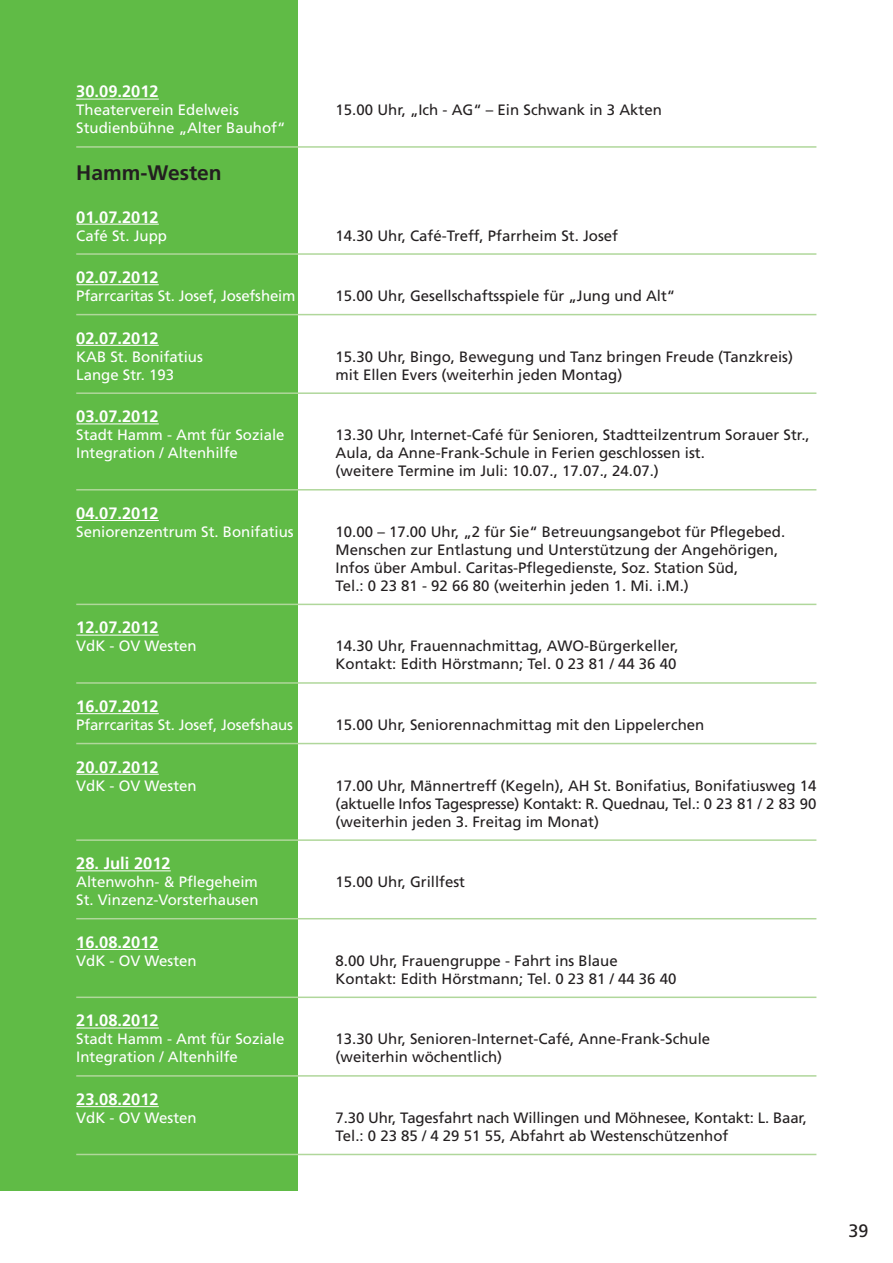
<style>
.page{position:relative;width:893px;height:1263px;background:#fff}
.page>*{position:absolute;margin:0;border:0;box-sizing:border-box;transform-origin:0 0}
.t1{font:700 21px "Frutiger";color:#231f20}
.t2{font:18px "Frutiger";color:#231f20}
.t3{font:700 16.5px "Frutiger";color:#fff}
.t4{font:15px/18px "Frutiger";color:#231f20}
.t5{font:15px "Frutiger";color:#fff}
</style>
<div class="page">
<div style="left:0;top:0;width:298px;height:298px;background:#60bb46"></div>
<div style="left:0;top:298px;width:298px;height:297px;background:#60bb46"></div>
<div style="left:0;top:595px;width:298px;height:298px;background:#60bb46"></div>
<div style="left:0;top:893px;width:298px;height:298px;background:#60bb46"></div>
<hr style="left:76px;top:99px;width:83px;height:1px;background:#fff">
<hr style="left:76px;top:146px;width:740px;height:2px;background:#b0d79b">
<hr style="left:76px;top:224px;width:83px;height:1px;background:#fff">
<hr style="left:76px;top:253px;width:740px;height:2px;background:#b0d79b">
<hr style="left:76px;top:284px;width:83px;height:1px;background:#fff">
<hr style="left:76px;top:314px;width:740px;height:1px;background:#b0d79b">
<hr style="left:76px;top:345px;width:83px;height:1px;background:#fff">
<hr style="left:76px;top:392px;width:740px;height:2px;background:#b0d79b">
<hr style="left:76px;top:423px;width:83px;height:1px;background:#fff">
<hr style="left:76px;top:489px;width:740px;height:1px;background:#b0d79b">
<hr style="left:76px;top:520px;width:83px;height:1px;background:#fff">
<hr style="left:76px;top:604px;width:740px;height:1px;background:#b0d79b">
<hr style="left:76px;top:635px;width:83px;height:1px;background:#fff">
<hr style="left:76px;top:682px;width:740px;height:2px;background:#b0d79b">
<hr style="left:76px;top:713px;width:83px;height:1px;background:#fff">
<hr style="left:76px;top:743px;width:740px;height:1px;background:#b0d79b">
<hr style="left:76px;top:774px;width:83px;height:1px;background:#fff">
<hr style="left:76px;top:839px;width:740px;height:2px;background:#b0d79b">
<hr style="left:76px;top:870px;width:95px;height:1px;background:#fff">
<hr style="left:76px;top:918px;width:740px;height:1px;background:#b0d79b">
<hr style="left:76px;top:949px;width:83px;height:1px;background:#fff">
<hr style="left:76px;top:996px;width:740px;height:2px;background:#b0d79b">
<hr style="left:76px;top:1027px;width:83px;height:1px;background:#fff">
<hr style="left:76px;top:1075px;width:740px;height:2px;background:#b0d79b">
<hr style="left:76px;top:1106px;width:83px;height:1px;background:#fff">
<hr style="left:76px;top:1154px;width:740px;height:1px;background:#b0d79b">
<p class="t3" style="left:76px;top:82px;width:84px">30.09.2012</p>
<p class="t5" style="left:76px;top:101px;width:164px">Theaterverein Edelweis</p>
<p class="t4" style="left:336px;top:101px;width:328px">15.00 Uhr, „Ich - AG“ – Ein Schwank in 3 Akten</p>
<p class="t5" style="left:76px;top:119px;width:211px">Studienbühne „Alter Bauhof“</p>
<h1 class="t1" style="left:76px;top:160px;width:147px">Hamm-Westen</h1>
<p class="t3" style="left:76px;top:207px;width:84px">01.07.2012</p>
<p class="t5" style="left:76px;top:226px;width:92px">Café St. Jupp</p>
<p class="t4" style="left:336px;top:226px;width:284px">14.30 Uhr, Café-Treff, Pfarrheim St. Josef</p>
<p class="t3" style="left:76px;top:268px;width:84px">02.07.2012</p>
<p class="t5" style="left:76px;top:287px;width:221px">Pfarrcaritas St. Josef, Josefsheim</p>
<p class="t4" style="left:336px;top:287px;width:341px">15.00 Uhr, Gesellschaftsspiele für „Jung und Alt“</p>
<p class="t3" style="left:76px;top:328px;width:84px">02.07.2012</p>
<p class="t5" style="left:76px;top:348px;width:128px">KAB St. Bonifatius</p>
<p class="t4" style="left:336px;top:348px;width:459px">15.30 Uhr, Bingo, Bewegung und Tanz bringen Freude (Tanzkreis)</p>
<p class="t5" style="left:76px;top:366px;width:99px">Lange Str. 193</p>
<p class="t4" style="left:336px;top:366px;width:288px">mit Ellen Evers (weiterhin jeden Montag)</p>
<p class="t3" style="left:76px;top:407px;width:84px">03.07.2012</p>
<p class="t5" style="left:76px;top:426px;width:210px">Stadt Hamm - Amt für Soziale</p>
<p class="t4" style="left:336px;top:426px;width:476px">13.30 Uhr, Internet-Café für Senioren, Stadtteilzentrum Sorauer Str.,</p>
<p class="t5" style="left:76px;top:444px;width:163px">Integration / Altenhilfe</p>
<p class="t4" style="left:336px;top:444px;width:371px">Aula, da Anne-Frank-Schule in Ferien geschlossen ist. (weitere Termine im Juli: 10.07., 17.07., 24.07.)</p>
<p class="t3" style="left:76px;top:503px;width:84px">04.07.2012</p>
<p class="t5" style="left:76px;top:523px;width:219px">Seniorenzentrum St. Bonifatius</p>
<p class="t4" style="left:336px;top:523px;width:451px">10.00 – 17.00 Uhr, „2 für Sie“ Betreuungsangebot für Pflegebed.<br>Menschen zur Entlastung und Unterstützung der Angehörigen, Infos über Ambul. Caritas-Pflegedienste, Soz. Station Süd,<br>Tel.: 0 23 81 - 92 66 80 (weiterhin jeden 1. Mi. i.M.)</p>
<p class="t3" style="left:76px;top:618px;width:84px">12.07.2012</p>
<p class="t5" style="left:76px;top:637px;width:122px">VdK - OV Westen</p>
<p class="t4" style="left:336px;top:637px;width:344px">14.30 Uhr, Frauennachmittag, AWO-Bürgerkeller,<br>Kontakt: Edith Hörstmann; Tel. 0 23 81 / 44 36 40</p>
<p class="t3" style="left:76px;top:697px;width:84px">16.07.2012</p>
<p class="t5" style="left:76px;top:716px;width:218px">Pfarrcaritas St. Josef, Josefshaus</p>
<p class="t4" style="left:336px;top:716px;width:370px">15.00 Uhr, Seniorennachmittag mit den Lippelerchen</p>
<p class="t3" style="left:76px;top:757px;width:84px">20.07.2012</p>
<p class="t5" style="left:76px;top:777px;width:122px">VdK - OV Westen</p>
<p class="t4" style="left:336px;top:776px;width:482px;text-align:justify">17.00 Uhr, Männertreff (Kegeln), AH St. Bonifatius, Bonifatiusweg 14 (aktuelle Infos Tagespresse) Kontakt: R. Quednau, Tel.: 0 23 81 / 2 83 90 (weiterhin jeden 3. Freitag im Monat)</p>
<p class="t3" style="left:76px;top:854px;width:96px">28. Juli 2012</p>
<p class="t5" style="left:76px;top:873px;width:183px">Altenwohn- &amp; Pflegeheim</p>
<p class="t4" style="left:336px;top:873px;width:131px">15.00 Uhr, Grillfest</p>
<p class="t5" style="left:76px;top:891px;width:184px">St. Vinzenz-Vorsterhausen</p>
<p class="t3" style="left:76px;top:932px;width:84px">16.08.2012</p>
<p class="t5" style="left:76px;top:952px;width:122px">VdK - OV Westen</p>
<p class="t4" style="left:336px;top:952px;width:342px">8.00 Uhr, Frauengruppe - Fahrt ins Blaue<br>Kontakt: Edith Hörstmann; Tel. 0 23 81 / 44 36 40</p>
<p class="t3" style="left:76px;top:1011px;width:84px">21.08.2012</p>
<p class="t5" style="left:76px;top:1030px;width:210px">Stadt Hamm - Amt für Soziale</p>
<p class="t4" style="left:336px;top:1030px;width:376px">13.30 Uhr, Senioren-Internet-Café, Anne-Frank-Schule</p>
<p class="t5" style="left:76px;top:1048px;width:163px">Integration / Altenhilfe</p>
<p class="t4" style="left:336px;top:1048px;width:168px">(weiterhin wöchentlich)</p>
<p class="t3" style="left:76px;top:1089px;width:84px">23.08.2012</p>
<p class="t5" style="left:76px;top:1109px;width:122px">VdK - OV Westen</p>
<p class="t4" style="left:336px;top:1109px;width:473px">7.30 Uhr, Tagesfahrt nach Willingen und Möhnesee, Kontakt: L. Baar,<br>Tel.: 0 23 85 / 4 29 51 55, Abfahrt ab Westenschützenhof</p>
<p class="t2" style="left:848px;top:1220px;width:22px">39</p>
</div>
